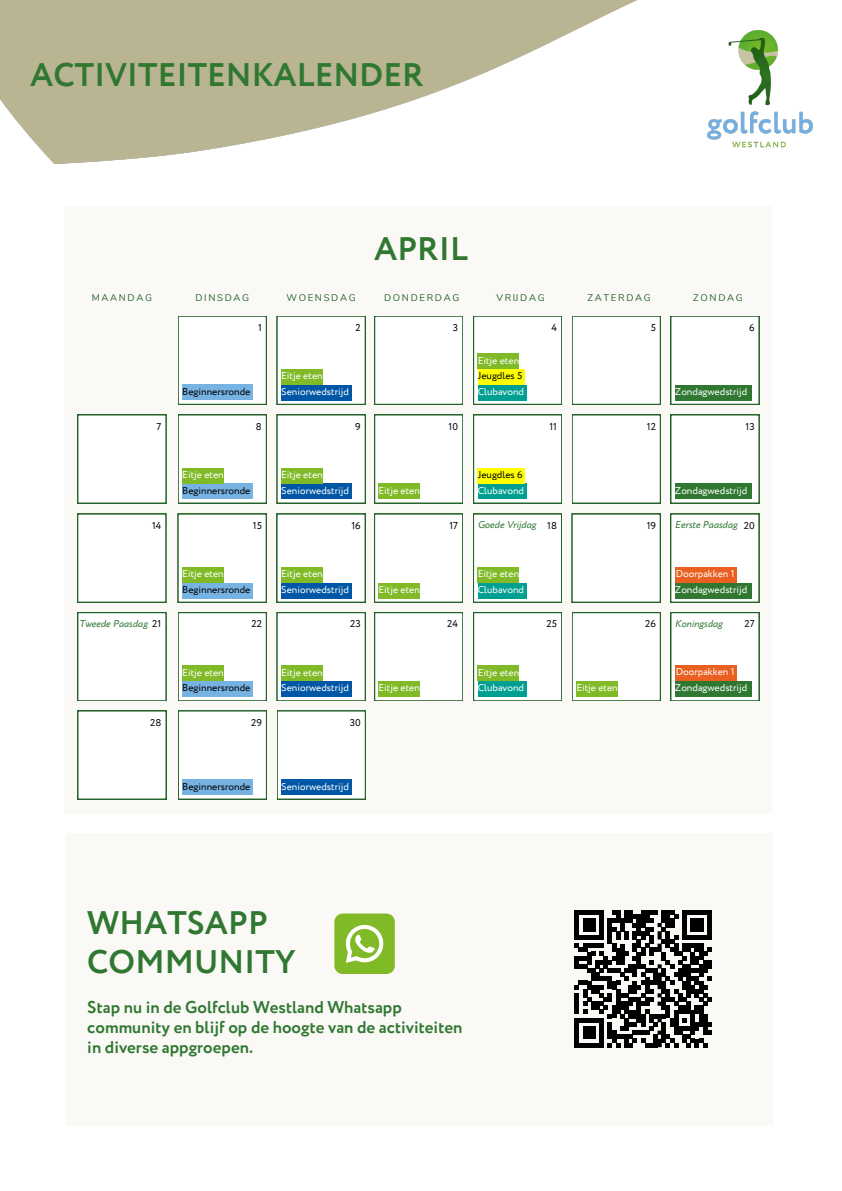
<style>
.page{position:relative;width:842px;height:1191px;background:#fff}
.page>*{position:absolute;margin:0;border:0;box-sizing:border-box;transform-origin:0 0}
.t1{font:700 32.5px/38.2px "Circe";color:#307832}
.t2{font:700 17px/20.2px "Circe";color:#307832}
.t3{font:10px "Circe";color:#fff}
.t4{font:10px "Circe";color:#000}
.t5{font:italic 10px "Circe";color:#307832}
.t6{font:9.6px "Nunito";letter-spacing:.17em;color:#25622b}
.s1{font-style:normal;color:#000}
</style>
<div class="page">
<img style="left:0;top:0;width:813px;height:164px">
<div style="left:64px;top:206px;width:707px;height:607px;background:#faf9f6"></div>
<div style="left:178px;top:316px;width:88px;height:88px;background:#fff"></div>
<svg style="left:277px;top:316px;width:88px;height:88px"></svg>
<div style="left:374px;top:316px;width:89px;height:88px;background:#fff"></div>
<div style="left:671px;top:316px;width:88px;height:88px;background:#fff"></div>
<div style="left:572px;top:316px;width:88px;height:88px;background:#fff"></div>
<svg style="left:473px;top:316px;width:89px;height:88px"></svg>
<div style="left:78px;top:514px;width:88px;height:88px;background:#fff"></div>
<svg style="left:178px;top:514px;width:88px;height:88px"></svg>
<svg style="left:277px;top:514px;width:88px;height:88px"></svg>
<div style="left:374px;top:514px;width:89px;height:88px;background:#fff"></div>
<svg style="left:671px;top:514px;width:88px;height:88px"></svg>
<div style="left:572px;top:514px;width:88px;height:88px;background:#fff"></div>
<svg style="left:473px;top:514px;width:89px;height:88px"></svg>
<div style="left:78px;top:612px;width:88px;height:89px;background:#fff"></div>
<svg style="left:178px;top:612px;width:88px;height:89px"></svg>
<svg style="left:277px;top:612px;width:88px;height:89px"></svg>
<svg style="left:374px;top:612px;width:89px;height:89px"></svg>
<svg style="left:671px;top:612px;width:88px;height:89px"></svg>
<div style="left:572px;top:612px;width:88px;height:89px;background:#fff"></div>
<svg style="left:473px;top:612px;width:89px;height:89px"></svg>
<div style="left:78px;top:710px;width:88px;height:89px;background:#fff"></div>
<svg style="left:178px;top:710px;width:89px;height:89px"></svg>
<svg style="left:277px;top:710px;width:88px;height:89px"></svg>
<div style="left:78px;top:415px;width:88px;height:88px;background:#fff"></div>
<div style="left:178px;top:415px;width:88px;height:88px;background:#fff"></div>
<svg style="left:277px;top:415px;width:88px;height:88px"></svg>
<div style="left:374px;top:415px;width:89px;height:88px;background:#fff"></div>
<div style="left:671px;top:415px;width:88px;height:88px;background:#fff"></div>
<div style="left:572px;top:415px;width:88px;height:88px;background:#fff"></div>
<svg style="left:473px;top:415px;width:89px;height:88px"></svg>
<div style="left:182px;top:483px;width:71px;height:15px;background:#76b2e2"></div>
<div style="left:182px;top:385px;width:71px;height:15px;background:#76b2e2"></div>
<div style="left:182px;top:583px;width:71px;height:15px;background:#76b2e2"></div>
<div style="left:182px;top:681px;width:71px;height:15px;background:#76b2e2"></div>
<div style="left:182px;top:779px;width:71px;height:15px;background:#76b2e2"></div>
<div style="left:281px;top:385px;width:70px;height:15px;background:#0057a5"></div>
<div style="left:281px;top:483px;width:70px;height:15px;background:#0057a5"></div>
<div style="left:281px;top:583px;width:70px;height:15px;background:#0057a5"></div>
<div style="left:281px;top:681px;width:70px;height:15px;background:#0057a5"></div>
<div style="left:281px;top:779px;width:70px;height:15px;background:#0057a5"></div>
<div style="left:478px;top:369px;width:47px;height:15px;background:#ff0"></div>
<div style="left:478px;top:385px;width:48px;height:15px;background:#009f92"></div>
<div style="left:478px;top:483px;width:48px;height:15px;background:#009f92"></div>
<div style="left:478px;top:583px;width:48px;height:15px;background:#009f92"></div>
<div style="left:478px;top:681px;width:48px;height:15px;background:#009f92"></div>
<div style="left:675px;top:385px;width:77px;height:15px;background:#307832"></div>
<div style="left:675px;top:483px;width:77px;height:15px;background:#307832"></div>
<div style="left:675px;top:583px;width:77px;height:15px;background:#307832"></div>
<div style="left:675px;top:681px;width:77px;height:15px;background:#307832"></div>
<div style="left:478px;top:468px;width:47px;height:15px;background:#ff0"></div>
<div style="left:65px;top:833px;width:707px;height:292px;background:#faf9f6"></div>
<svg style="left:575px;top:910px;width:136px;height:136px"></svg>
<div style="left:334px;top:913px;width:61px;height:60px;background:#80ba27;border-radius:8px"></div>
<svg style="left:345px;top:924px;width:39px;height:39px"></svg>
<div style="left:281px;top:369px;width:42px;height:15px;background:#80ba27"></div>
<div style="left:281px;top:468px;width:42px;height:15px;background:#80ba27"></div>
<div style="left:281px;top:567px;width:42px;height:15px;background:#80ba27"></div>
<div style="left:281px;top:665px;width:42px;height:15px;background:#80ba27"></div>
<div style="left:478px;top:354px;width:41px;height:15px;background:#80ba27"></div>
<div style="left:478px;top:567px;width:41px;height:15px;background:#80ba27"></div>
<div style="left:478px;top:665px;width:41px;height:15px;background:#80ba27"></div>
<div style="left:182px;top:468px;width:42px;height:15px;background:#80ba27"></div>
<div style="left:378px;top:483px;width:42px;height:15px;background:#80ba27"></div>
<div style="left:182px;top:567px;width:42px;height:15px;background:#80ba27"></div>
<div style="left:378px;top:583px;width:42px;height:15px;background:#80ba27"></div>
<div style="left:182px;top:665px;width:42px;height:15px;background:#80ba27"></div>
<div style="left:378px;top:681px;width:42px;height:15px;background:#80ba27"></div>
<div style="left:576px;top:681px;width:42px;height:15px;background:#80ba27"></div>
<div style="left:676px;top:567px;width:61px;height:15px;background:#e96020"></div>
<div style="left:676px;top:665px;width:61px;height:15px;background:#e96020"></div>
<h3 class="t1" style="left:30px;top:57px;width:395px">ACTIVITEITENKALENDER</h3>
<p class="t1" style="left:374px;top:231px;width:95px">APRIL</p>
<h1 class="t6" style="left:92px;top:291px;width:62px">MAANDAG</h1>
<h1 class="t6" style="left:195px;top:291px;width:55px">DINSDAG</h1>
<h3 class="t6" style="left:286px;top:291px;width:71px">WOENSDAG</h3>
<h3 class="t6" style="left:384px;top:291px;width:77px">DONDERDAG</h3>
<h3 class="t6" style="left:496px;top:291px;width:50px">VRIJ DAG</h3>
<h3 class="t6" style="left:587px;top:291px;width:65px">ZATERDAG</h3>
<h3 class="t6" style="left:693px;top:291px;width:51px">ZONDAG</h3>
<p class="t4" style="left:258px;top:320px;width:5px">1</p>
<p class="t4" style="left:355px;top:320px;width:7px">2</p>
<p class="t4" style="left:453px;top:320px;width:7px">3</p>
<p class="t4" style="left:551px;top:320px;width:7px">4</p>
<p class="t4" style="left:651px;top:320px;width:7px">5</p>
<p class="t4" style="left:749px;top:320px;width:7px">6</p>
<p class="t4" style="left:182px;top:384px;width:70px">Beginnersronde</p>
<p class="t3" style="left:281px;top:369px;width:43px">Eitje eten</p>
<p class="t3" style="left:281px;top:384px;width:69px">Seniorwedstrijd</p>
<p class="t3" style="left:478px;top:353px;width:43px">Eitje eten</p>
<p class="t4" style="left:478px;top:369px;width:46px">Jeugdles 5</p>
<p class="t3" style="left:478px;top:384px;width:48px">Clubavond</p>
<p class="t3" style="left:675px;top:384px;width:74px">Zondagwedstrijd</p>
<p class="t4" style="left:156px;top:420px;width:6px">7</p>
<p class="t4" style="left:256px;top:420px;width:7px">8</p>
<p class="t4" style="left:355px;top:420px;width:7px">9</p>
<p class="t4" style="left:449px;top:420px;width:11px">10</p>
<p class="t4" style="left:549px;top:420px;width:9px">11</p>
<p class="t4" style="left:647px;top:420px;width:11px">12</p>
<h3 class="t4" style="left:745px;top:420px;width:11px">13</h3>
<p class="t3" style="left:182px;top:467px;width:43px">Eitje eten</p>
<p class="t4" style="left:182px;top:483px;width:70px">Beginnersronde</p>
<p class="t3" style="left:281px;top:467px;width:43px">Eitje eten</p>
<p class="t3" style="left:281px;top:483px;width:69px">Seniorwedstrijd</p>
<p class="t3" style="left:378px;top:483px;width:43px">Eitje eten</p>
<p class="t4" style="left:478px;top:467px;width:46px">Jeugdles 6</p>
<p class="t3" style="left:478px;top:483px;width:48px">Clubavond</p>
<p class="t3" style="left:675px;top:483px;width:74px">Zondagwedstrijd</p>
<p class="t5" style="left:478px;top:517px;width:60px">Goede Vrijdag</p>
<p class="t5" style="left:675px;top:517px;width:64px">Eerste Paasdag</p>
<p class="t4" style="left:152px;top:518px;width:11px">14</p>
<p class="t4" style="left:253px;top:518px;width:10px">15</p>
<p class="t4" style="left:351px;top:518px;width:11px">16</p>
<p class="t4" style="left:449px;top:518px;width:10px">17</p>
<p class="t4" style="left:547px;top:518px;width:11px">18</p>
<p class="t4" style="left:647px;top:518px;width:11px">19</p>
<p class="t4" style="left:744px;top:518px;width:12px">20</p>
<p class="t3" style="left:182px;top:567px;width:43px">Eitje eten</p>
<p class="t4" style="left:182px;top:582px;width:70px">Beginnersronde</p>
<p class="t3" style="left:281px;top:567px;width:43px">Eitje eten</p>
<p class="t3" style="left:281px;top:582px;width:69px">Seniorwedstrijd</p>
<p class="t3" style="left:378px;top:582px;width:43px">Eitje eten</p>
<p class="t3" style="left:478px;top:567px;width:43px">Eitje eten</p>
<p class="t3" style="left:478px;top:582px;width:48px">Clubavond</p>
<p class="t3" style="left:676px;top:567px;width:60px">Doorpakken 1</p>
<p class="t3" style="left:675px;top:582px;width:74px">Zondagwedstrijd</p>
<p class="t5" style="left:79px;top:616px;width:84px">Tweede Paasdag <span class="s1">21</span></p>
<p class="t4" style="left:251px;top:617px;width:12px">22</p>
<p class="t4" style="left:350px;top:617px;width:12px">23</p>
<p class="t4" style="left:447px;top:617px;width:12px">24</p>
<p class="t4" style="left:547px;top:617px;width:12px">25</p>
<p class="t4" style="left:645px;top:617px;width:12px">26</p>
<p class="t4" style="left:744px;top:617px;width:12px">27</p>
<p class="t5" style="left:675px;top:616px;width:49px">Koningsdag</p>
<p class="t3" style="left:182px;top:665px;width:43px">Eitje eten</p>
<p class="t3" style="left:281px;top:665px;width:43px">Eitje eten</p>
<p class="t3" style="left:478px;top:665px;width:43px">Eitje eten</p>
<p class="t4" style="left:182px;top:680px;width:70px">Beginnersronde</p>
<p class="t3" style="left:281px;top:681px;width:69px">Seniorwedstrijd</p>
<p class="t3" style="left:478px;top:681px;width:48px">Clubavond</p>
<p class="t3" style="left:378px;top:681px;width:43px">Eitje eten</p>
<p class="t3" style="left:576px;top:681px;width:43px">Eitje eten</p>
<p class="t4" style="left:150px;top:715px;width:13px">28</p>
<p class="t4" style="left:251px;top:715px;width:12px">29</p>
<p class="t4" style="left:350px;top:715px;width:12px">30</p>
<p class="t4" style="left:182px;top:779px;width:70px">Beginnersronde</p>
<p class="t3" style="left:281px;top:779px;width:69px">Seniorwedstrijd</p>
<p class="t1" style="left:87px;top:905px;width:210px">WHATSAPP<br>COMMUNITY</p>
<p class="t2" style="left:87px;top:997px;width:377px">Stap nu in de Golfclub Westland Whatsapp community en blijf op de hoogte van de activiteiten in diverse appgroepen.</p>
<p class="t3" style="left:676px;top:665px;width:60px">Doorpakken 1</p>
<p class="t3" style="left:675px;top:680px;width:74px">Zondagwedstrijd</p>
</div>
